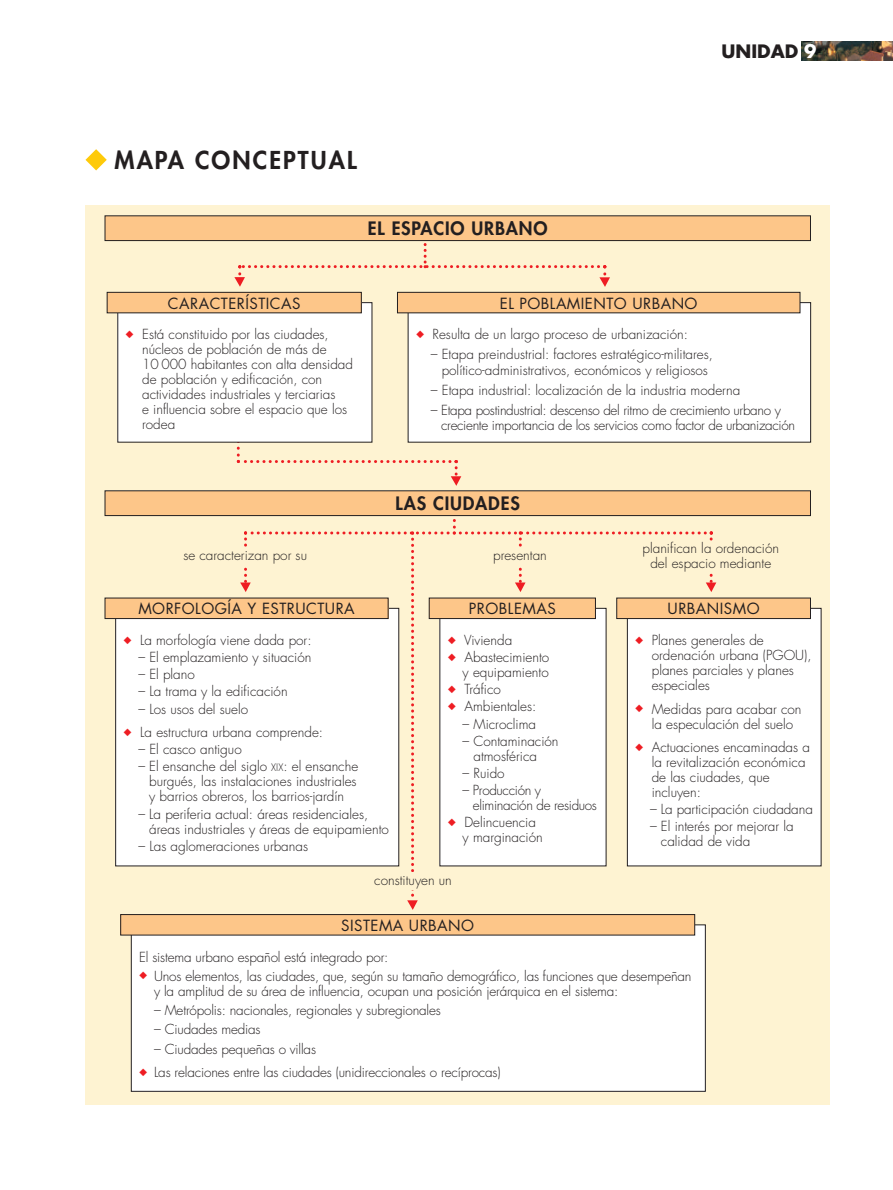
<style>
.page{position:relative;width:893px;height:1190px;background:#fff}
.page>*{position:absolute;margin:0;border:0;box-sizing:border-box;transform-origin:0 0}
.t1{font:800 24px "Futura";letter-spacing:.085em;color:#231f20}
.t2{font:800 18px "Futura";letter-spacing:.045em;color:#231f20}
.t3{font:700 18px "Futura";color:#231f20}
.t4{font:15px "Futura";letter-spacing:.03em;color:#231f20}
.t5{font:300 13.5px/15px "Futura";color:#231f20}
.t6{font:300 13.5px/15px "Futura";letter-spacing:-.025em;color:#231f20}
.s1{color:#fff}
.s2{color:#ee1d23}
.s3{font-size:10.2px}
</style>
<div class="page">
<img style="left:801px;top:41px;width:91px;height:20px">
<svg style="left:85px;top:149px;width:22px;height:21px"></svg>
<div style="left:85px;top:205px;width:745px;height:899px;background:#fef3d2"></div>
<svg style="left:234px;top:241px;width:376px;height:46px"></svg>
<div style="left:105px;top:216px;width:705px;height:24px;background:#fdc689"></div>
<div style="left:105px;top:215px;width:705px;height:26px;border:1px solid #231f20"></div>
<div style="left:105px;top:491px;width:705px;height:24px;background:#fdc689"></div>
<div style="left:408px;top:303px;width:402px;height:139px;background:#fff"></div>
<div style="left:397px;top:292px;width:403px;height:21px;background:#fdc689"></div>
<div style="left:397px;top:292px;width:403px;height:21px;border:1px solid #231f20"></div>
<svg style="left:237px;top:433px;width:224px;height:53px"></svg>
<div style="left:118px;top:303px;width:254px;height:139px;background:#fff"></div>
<div style="left:107px;top:292px;width:254px;height:21px;background:#fdc689"></div>
<div style="left:107px;top:292px;width:255px;height:21px;border:1px solid #231f20"></div>
<svg style="left:240px;top:515px;width:476px;height:395px"></svg>
<div style="left:308px;top:872px;width:209px;height:17px;background:#fef3d2"></div>
<div style="left:116px;top:608px;width:283px;height:258px;background:#fff"></div>
<div style="left:115px;top:608px;width:284px;height:258px;border:1px solid #231f20"></div>
<div style="left:105px;top:598px;width:283px;height:20px;background:#fdc689"></div>
<div style="left:105px;top:597px;width:283px;height:22px;border:1px solid #231f20"></div>
<div style="left:440px;top:608px;width:166px;height:258px;background:#fff"></div>
<div style="left:429px;top:598px;width:166px;height:20px;background:#fdc689"></div>
<div style="left:429px;top:597px;width:167px;height:22px;border:1px solid #231f20"></div>
<div style="left:627px;top:608px;width:194px;height:258px;background:#fff"></div>
<div style="left:627px;top:608px;width:194px;height:258px;border:1px solid #231f20"></div>
<div style="left:616px;top:598px;width:194px;height:20px;background:#fdc689"></div>
<div style="left:616px;top:597px;width:194px;height:22px;border:1px solid #231f20"></div>
<div style="left:131px;top:924px;width:574px;height:167px;background:#fff"></div>
<div style="left:121px;top:914px;width:573px;height:21px;background:#fdc689"></div>
<div style="left:120px;top:914px;width:575px;height:21px;border:1px solid #231f20"></div>
<h2 class="t3" style="left:721px;top:43px;width:96px">UNIDAD <span class="s1">9</span></h2>
<h1 class="t1" style="left:114px;top:149px;width:244px">MAPA CONCEPTUAL</h1>
<h2 class="t2" style="left:368px;top:220px;width:181px">EL ESPACIO URBANO</h2>
<p class="t4" style="left:168px;top:296px;width:134px">CARACTERÍSTICAS</p>
<p class="t5" style="left:142px;top:328px;width:212px;text-indent:-16px"><span class="s2">◆</span> Está constituido por las ciudades, núcleos de población de más de<br>10 000 habitantes con alta densidad de población y edificación, con actividades industriales y terciarias<br>e influencia sobre el espacio que los rodea</p>
<p class="t4" style="left:500px;top:296px;width:199px">EL POBLAMIENTO URBANO</p>
<p class="t5" style="left:416px;top:328px;width:273px"><span class="s2">◆</span> Resulta de un largo proceso de urbanización:</p>
<p class="t5" style="left:431px;top:348px;width:283px;text-align:center">– Etapa preindustrial: factores estratégico-militares, político-administrativos, económicos y religiosos</p>
<p class="t5" style="left:431px;top:383px;width:311px">– Etapa industrial: localización de la industria moderna</p>
<p class="t6" style="left:441px;top:403px;width:355px;text-indent:-10px">– Etapa postindustrial: descenso del ritmo de crecimiento urbano y creciente importancia de los servicios como factor de urbanización</p>
<h2 class="t2" style="left:395px;top:494px;width:126px">LAS CIUDADES</h2>
<p class="t5" style="left:183px;top:549px;width:125px">se caracterizan por su</p>
<p class="t5" style="left:493px;top:549px;width:55px">presentan</p>
<p class="t5" style="left:642px;top:542px;width:138px;text-align:center">planifican la ordenación del espacio mediante</p>
<p class="t4" style="left:138px;top:602px;width:218px">MORFOLOGÍA Y ESTRUCTURA</p>
<p class="t5" style="left:123px;top:634px;width:189px"><span class="s2">◆</span> La morfología viene dada por:</p>
<p class="t5" style="left:138px;top:651px;width:174px">– El emplazamiento y situación</p>
<p class="t5" style="left:138px;top:668px;width:58px">– El plano</p>
<p class="t5" style="left:138px;top:685px;width:151px">– La trama y la edificación</p>
<p class="t5" style="left:138px;top:702px;width:111px">– Los usos del suelo</p>
<p class="t5" style="left:123px;top:726px;width:201px"><span class="s2">◆</span> La estructura urbana comprende:</p>
<p class="t5" style="left:138px;top:743px;width:105px">– El casco antiguo</p>
<p class="t5" style="left:149px;top:760px;width:210px;text-align:justify;text-indent:-11px">– El ensanche del siglo <span class="s3">XIX</span>: el ensanche burgués, las instalaciones industriales y barrios obreros, los barrios-jardín</p>
<p class="t5" style="left:149px;top:807px;width:241px;text-indent:-11px">– La periferia actual: áreas residenciales, áreas industriales y áreas de equipamiento</p>
<p class="t5" style="left:138px;top:839px;width:171px">– Las aglomeraciones urbanas</p>
<p class="t4" style="left:469px;top:602px;width:88px">PROBLEMAS</p>
<p class="t5" style="left:447px;top:634px;width:66px"><span class="s2">◆</span> Vivienda</p>
<p class="t5" style="left:447px;top:651px;width:103px;text-align:right"><span class="s2">◆</span> Abastecimiento y equipamiento</p>
<p class="t5" style="left:447px;top:683px;width:55px"><span class="s2">◆</span> Tráfico</p>
<p class="t5" style="left:447px;top:700px;width:90px"><span class="s2">◆</span> Ambientales:</p>
<p class="t5" style="left:462px;top:717px;width:75px">– Microclima</p>
<p class="t5" style="left:473px;top:734px;width:87px;text-indent:-11px">– Contaminación atmosférica</p>
<p class="t5" style="left:462px;top:766px;width:43px">– Ruido</p>
<p class="t6" style="left:473px;top:783px;width:126px;text-indent:-10px">– Producción y eliminación de residuos</p>
<p class="t5" style="left:462px;top:816px;width:82px;text-indent:-15px"><span class="s2">◆</span> Delincuencia y marginación</p>
<p class="t5" style="left:374px;top:873px;width:79px">constituyen un</p>
<p class="t4" style="left:341px;top:918px;width:134px">SISTEMA URBANO</p>
<p class="t4" style="left:667px;top:602px;width:93px">URBANISMO</p>
<p class="t5" style="left:651px;top:634px;width:161px;text-indent:-16px"><span class="s2">◆</span> Planes generales de ordenación urbana (PGOU), planes parciales y planes especiales</p>
<p class="t5" style="left:651px;top:702px;width:151px;text-indent:-16px"><span class="s2">◆</span> Medidas para acabar con la especulación del suelo</p>
<p class="t5" style="left:651px;top:741px;width:160px;text-indent:-16px"><span class="s2">◆</span> Actuaciones encaminadas a la revitalización económica de las ciudades, que incluyen:</p>
<p class="t5" style="left:650px;top:803px;width:164px">– La participación ciudadana</p>
<p class="t5" style="left:661px;top:820px;width:134px;text-indent:-11px">– El interés por mejorar la calidad de vida</p>
<p class="t5" style="left:139px;top:950px;width:251px">El sistema urbano español está integrado por:</p>
<p class="t5" style="left:154px;top:969px;width:539px;text-indent:-15px"><span class="s2">◆</span> Unos elementos, las ciudades, que, según su tamaño demográfico, las funciones que desempeñan y la amplitud de su área de influencia, ocupan una posición jerárquica en el sistema:</p>
<p class="t5" style="left:154px;top:1003px;width:288px">– Metrópolis: nacionales, regionales y subregionales</p>
<p class="t5" style="left:154px;top:1023px;width:108px">– Ciudades medias</p>
<p class="t5" style="left:154px;top:1042px;width:163px">– Ciudades pequeñas o villas</p>
<p class="t5" style="left:139px;top:1065px;width:363px"><span class="s2">◆</span> Las relaciones entre las ciudades (unidireccionales o recíprocas)</p>
</div>
